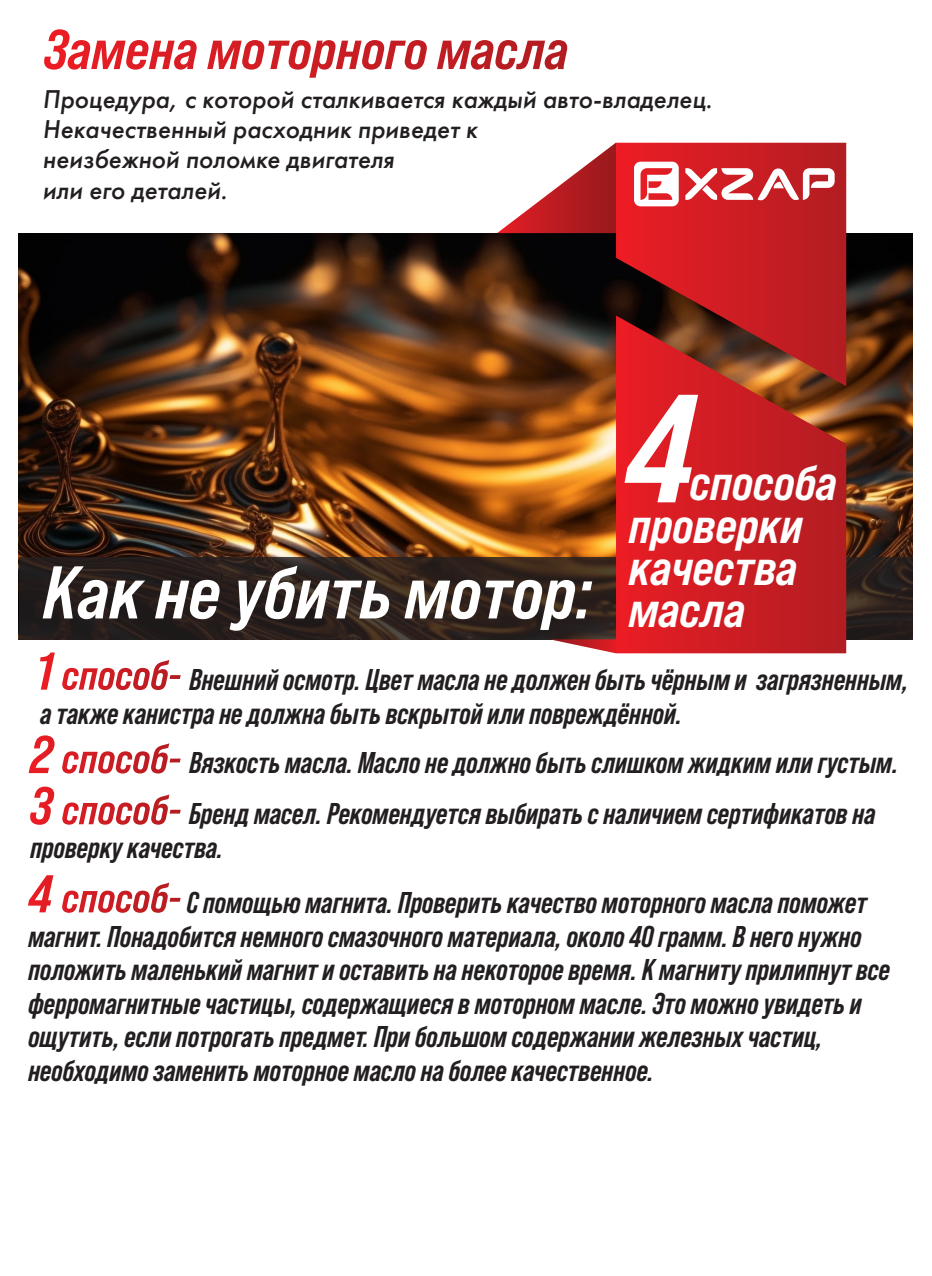
<style>
.page{position:relative;width:932px;height:1276px;background:#fff}
.page>*{position:absolute;margin:0;border:0;box-sizing:border-box;transform-origin:0 0}
.t1{font:italic 700 153.6px "Bebas Neue Pro Semi Exp";color:#fff}
.t2{font:italic 700 74.4px "Bebas Neue Pro Semi Exp";color:#fff}
.t3{font:italic 700 49.65px/42px "Bebas Neue Pro Semi Exp";color:#fff}
.t4{font:italic 700 30px/33.5px "Bebas Neue Pro";color:#231f20}
.t5{font:italic 500 26.7px/30.2px "Futura PT";color:#231f20}
</style>
<div class="page">
<img style="left:19px;top:233px;width:893px;height:324px">
<svg style="left:497px;top:142px;width:126px;height:91px"></svg>
<svg style="left:615px;top:143px;width:231px;height:172px;background:#bc1b21"></svg>
<div style="left:19px;top:557px;width:893px;height:82px;background:#231f20;opacity:.8"></div>
<svg style="left:44px;top:29px;width:523px;height:49px"></svg>
<svg style="left:40px;top:652px;width:141px;height:38px"></svg>
<svg style="left:633px;top:162px;width:45px;height:44px"></svg>
<svg style="left:685px;top:168px;width:149px;height:33px"></svg>
<svg style="left:549px;top:639px;width:66px;height:14px"></svg>
<svg style="left:615px;top:315px;width:231px;height:338px;background:#c22223"></svg>
<svg style="left:28px;top:735px;width:153px;height:39px"></svg>
<svg style="left:30px;top:786px;width:151px;height:39px"></svg>
<svg style="left:28px;top:875px;width:153px;height:38px"></svg>
<p class="t5" style="left:43px;top:86px;width:671px">Процедура, с которой сталкивается каждый авто-владелец.<br>Некачественный расходник приведет к<br>неизбежной поломке двигателя<br>или его деталей.</p>
<h2 class="t2" style="left:43px;top:566px;width:550px">Как не убить мотор:</h2>
<h1 class="t1" style="left:625px;top:395px;width:72px">4</h1>
<h3 class="t3" style="left:628px;top:469px;width:210px;text-indent:61px">способа проверки качества масла</h3>
<p class="t4" style="left:40px;top:667px;width:869px;text-indent:149px">Внешний осмотр. Цвет масла не должен быть чёрным и загрязненным, а также канистра не должна быть вскрытой или повреждённой.</p>
<p class="t4" style="left:189px;top:741px;width:710px;line-height:51.2px">Вязкость масла. Масло не должно быть слишком жидким или густым.<br>Бренд масел. Рекомендуется выбирать с наличием сертификатов на</p>
<p class="t4" style="left:187px;top:824px;width:681px;line-height:55.3px;text-indent:-156px">проверку качества.<br>С помощью магнита. Проверить качество моторного масла поможет</p>
<p class="t4" style="left:28px;top:924px;width:862px">магнит. Понадобится немного смазочного материала, около 40 грамм. В него нужно положить маленький магнит и оставить на некоторое время. К магниту прилипнут все ферромагнитные частицы, содержащиеся в моторном масле. Это можно увидеть и ощутить, если потрогать предмет. При большом содержании железных частиц, необходимо заменить моторное масло на более качественное.</p>
</div>
